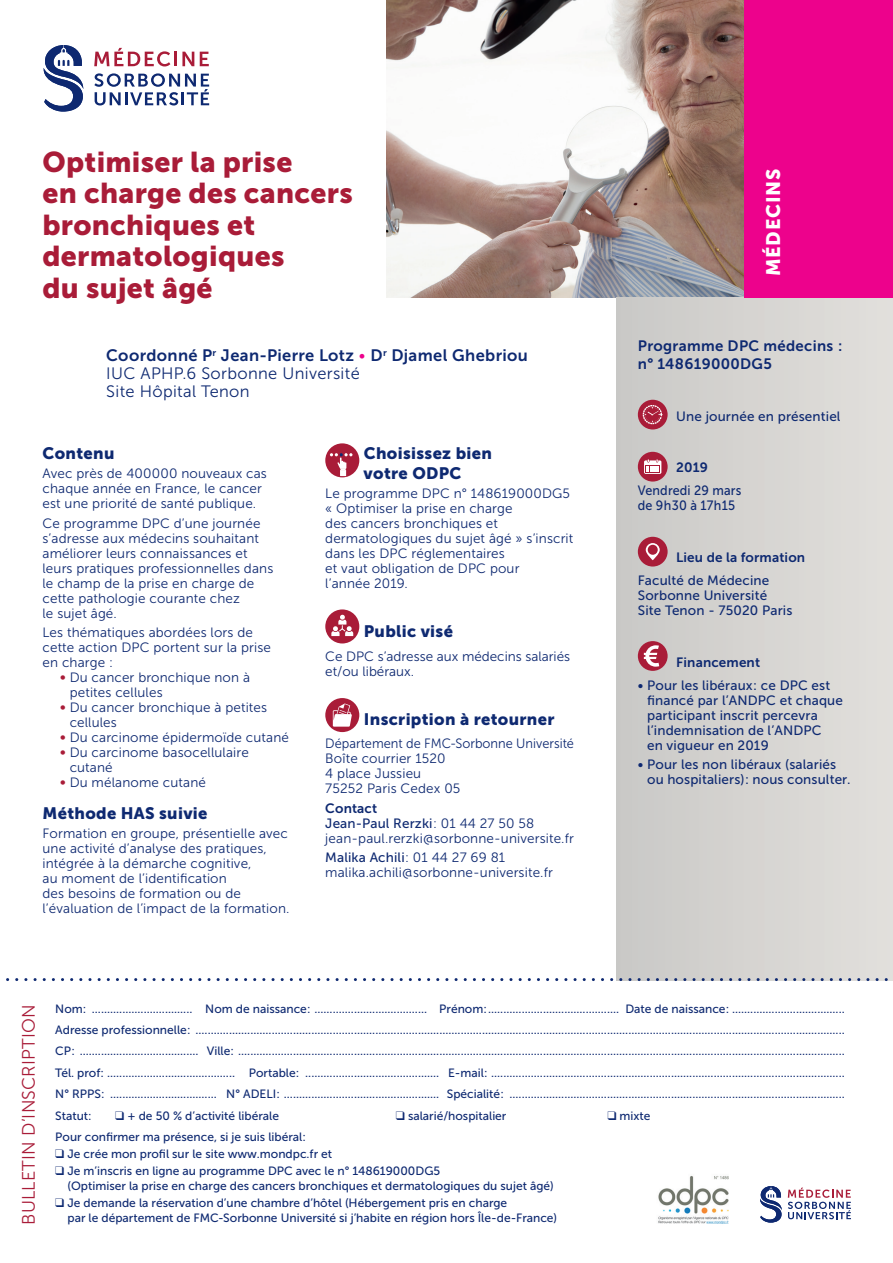
<style>
.page{position:relative;width:893px;height:1263px;background:#fff}
.page>*{position:absolute;margin:0;border:0;box-sizing:border-box;transform-origin:0 0}
.t1{font:28.5px/31.5px "Museo Sans 900";letter-spacing:.01em;color:#a91c38}
.t2{font:19.5px "Museo Sans 900";letter-spacing:.04em;color:#fff}
.t3{font:18px "Museo Sans 300";letter-spacing:.01em;color:#a91c38}
.t4{font:16.5px/19.5px "Museo Sans 900";letter-spacing:.02em;color:#0e2971}
.t5{font:16.5px "Museo Sans 700";letter-spacing:.02em;color:#0e2971}
.t6{font:16.5px/18px "Museo Sans 300";letter-spacing:.02em;color:#0e2971}
.t7{font:15px/18px "Museo Sans 700";letter-spacing:.02em;color:#0e2971}
.t8{font:13.5px/15px "Museo Sans 300";letter-spacing:.01em;color:#0e2971}
.t9{font:13.5px/15px "Museo Sans 500";letter-spacing:.01em;color:#0e2971}
.t10{font:13.5px/15px "Museo Sans 300";letter-spacing:.01em;color:#0e2971;scale:.95 1}
.t11{font:13.5px "Museo Sans 700";letter-spacing:.01em;color:#0e2971}
.t12{font:13.5px/15px "Museo Sans 500";letter-spacing:.01em;color:#0e2971;scale:.93 1}
.t13{font:12px/21.5px "Museo Sans 500";color:#0e2971;text-align:justify}
.s1{font-family:"Museo Sans 300";color:#ed028c}
.s2{font-family:"DIN";font-weight:500;color:#a91c38}
.s3{font-family:"Museo Sans 300"}
</style>
<div class="page">
<div style="left:325px;top:443px;width:34px;height:34px;background:#a91c38;border-radius:50%"></div>
<svg style="left:330px;top:453px;width:22px;height:23px"></svg>
<div style="left:325px;top:609px;width:34px;height:34px;background:#a91c38;border-radius:50%"></div>
<svg style="left:331px;top:615px;width:22px;height:21px"></svg>
<div style="left:325px;top:698px;width:34px;height:34px;background:#a91c38;border-radius:50%"></div>
<svg style="left:333px;top:703px;width:19px;height:24px"></svg>
<img style="left:387px;top:0;width:357px;height:298px">
<div style="left:617px;top:298px;width:276px;height:682px;background:#d6d4d1"></div>
<div style="left:638px;top:400px;width:30px;height:29px;background:#a91c38;border-radius:50%"></div>
<svg style="left:643px;top:405px;width:20px;height:19px"></svg>
<div style="left:638px;top:452px;width:30px;height:30px;background:#a91c38;border-radius:50%"></div>
<svg style="left:644px;top:459px;width:17px;height:15px"></svg>
<div style="left:638px;top:537px;width:30px;height:29px;background:#a91c38;border-radius:50%"></div>
<svg style="left:646px;top:543px;width:14px;height:17px"></svg>
<div style="left:648px;top:545px;width:10px;height:10px;background:#a91c38;border-radius:50%"></div>
<div style="left:638px;top:641px;width:30px;height:30px;background:#a91c38;border-radius:50%"></div>
<svg style="left:644px;top:645px;width:15px;height:22px"></svg>
<svg style="left:94px;top:48px;width:76px;height:18px"></svg>
<hr style="left:174px;top:52px;width:3px;height:14px;background:#a91c38">
<svg style="left:182px;top:52px;width:12px;height:14px"></svg>
<svg style="left:200px;top:52px;width:9px;height:14px"></svg>
<svg style="left:44px;top:45px;width:40px;height:67px"></svg>
<svg style="left:94px;top:73px;width:115px;height:33px"></svg>
<svg style="left:6px;top:978px;width:887px;height:3px"></svg>
<img style="left:658px;top:1176px;width:71px;height:48px">
<div style="left:744px;top:0;width:149px;height:298px;background:#ed028c"></div>
<svg style="left:760px;top:1186px;width:22px;height:36px"></svg>
<svg style="left:788px;top:1187px;width:63px;height:32px"></svg>
<h1 class="t1" style="left:43px;top:146px;width:312px">Optimiser la prise<br>en charge des cancers bronchiques et dermatologiques<br>du sujet âgé</h1>
<h3 class="t5" style="left:106px;top:346px;width:423px">Coordonné P<sup>r</sup> Jean-Pierre Lotz <span class="s1">•</span> D<sup>r</sup> Djamel Ghebriou</h3>
<h3 class="t6" style="left:106px;top:364px;width:255px">IUC APHP.6 Sorbonne Université<br>Site Hôpital Tenon</h3>
<h3 class="t4" style="left:43px;top:443px;width:73px">Contenu</h3>
<p class="t8" style="left:43px;top:466px;width:226px">Avec près de 400 000 nouveaux cas chaque année en France, le cancer est une priorité de santé publique.</p>
<p class="t8" style="left:43px;top:516px;width:232px">Ce programme DPC d’une journée s’adresse aux médecins souhaitant améliorer leurs connaissances et leurs pratiques professionnelles dans le champ de la prise en charge de cette pathologie courante chez<br>le sujet âgé.</p>
<p class="t8" style="left:43px;top:625px;width:230px">Les thématiques abordées lors de cette action DPC portent sur la prise en charge :</p>
<p class="t8" style="left:70px;top:670px;width:182px;text-indent:-10px"><span class="s2">•</span> Du cancer bronchique non à petites cellules</p>
<p class="t8" style="left:70px;top:700px;width:199px;text-indent:-10px"><span class="s2">•</span> Du cancer bronchique à petites cellules</p>
<p class="t8" style="left:60px;top:730px;width:231px"><span class="s2">•</span> Du carcinome épidermoïde cutané</p>
<p class="t8" style="left:70px;top:745px;width:181px;text-indent:-10px"><span class="s2">•</span> Du carcinome basocellulaire cutané</p>
<p class="t8" style="left:60px;top:775px;width:148px"><span class="s2">•</span> Du mélanome cutané</p>
<h3 class="t4" style="left:43px;top:803px;width:167px">Méthode HAS suivie</h3>
<p class="t8" style="left:43px;top:826px;width:249px">Formation en groupe, présentielle avec une activité d’analyse des pratiques, intégrée à la démarche cognitive,<br>au moment de l’identification<br>des besoins de formation ou de l’évaluation de l’impact de la formation.</p>
<h3 class="t4" style="left:364px;top:443px;width:130px">Choisissez bien votre ODPC</h3>
<p class="t8" style="left:325px;top:486px;width:250px">Le programme DPC n° 148619000DG5 « Optimiser la prise en charge<br>des cancers bronchiques et dermatologiques du sujet âgé » s’inscrit dans les DPC réglementaires<br>et vaut obligation de DPC pour<br>l’année 2019.</p>
<h3 class="t4" style="left:364px;top:621px;width:91px">Public visé</h3>
<p class="t8" style="left:325px;top:649px;width:246px">Ce DPC s’adresse aux médecins salariés et/ou libéraux.</p>
<h3 class="t4" style="left:364px;top:709px;width:192px">Inscription à retourner</h3>
<p class="t10" style="left:325px;top:736px;width:263px">Département de FMC-Sorbonne Université<br>Boîte courrier 1520<br>4 place Jussieu<br>75252 Paris Cedex 05</p>
<p class="t11" style="left:325px;top:800px;width:53px">Contact</p>
<p class="t9" style="left:325px;top:815px;width:210px">Jean-Paul Rerzki <span class="s3">: 01 44 27 50 58</span></p>
<p class="t8" style="left:325px;top:831px;width:250px">jean-paul.rerzki@sorbonne-universite.fr</p>
<p class="t9" style="left:325px;top:850px;width:181px">Malika Achili <span class="s3">: 01 44 27 69 81</span></p>
<p class="t8" style="left:325px;top:865px;width:229px">malika.achili@sorbonne-universite.fr</p>
<h2 class="t2" style="left:762px;top:276px;width:109px;rotate:-90deg">MÉDECINS</h2>
<p class="t7" style="left:638px;top:337px;width:206px">Programme DPC médecins : n° 148619000DG5</p>
<p class="t9" style="left:676px;top:409px;width:166px">Une journée en présentiel</p>
<p class="t11" style="left:676px;top:460px;width:33px">2019</p>
<p class="t12" style="left:638px;top:483px;width:113px">Vendredi 29 mars de 9 h 30 à 17 h 15</p>
<p class="t11" style="left:676px;top:550px;width:131px">Lieu de la formation</p>
<p class="t9" style="left:638px;top:573px;width:156px">Faculté de Médecine<br>Sorbonne Université<br>Site Tenon - 75020 Paris</p>
<p class="t11" style="left:676px;top:654px;width:85px">Financement</p>
<p class="t9" style="left:647px;top:678px;width:197px;text-indent:-9px">• Pour les libéraux : ce DPC est financé par l’ANDPC et chaque participant inscrit percevra l’indemnisation de l’ANDPC<br>en vigueur en 2019</p>
<p class="t9" style="left:647px;top:757px;width:205px;text-indent:-9px">• Pour les non libéraux (salariés ou hospitaliers) : nous consulter.</p>
<h3 class="t3" style="left:19px;top:1225px;width:222px;rotate:-90deg">BULLETIN D’INSCRIPTION</h3>
<p class="t13" style="left:55px;top:998px;width:791px">Nom : ................................. Nom de naissance : ..................................... Prénom :........................................... Date de naissance : .....................................<br>Adresse professionnelle : .....................................................................................................................................................................................................................<br>CP : ....................................... Ville : .......................................................................................................................................................................................................<br>Tél. prof : .......................................... Portable : ............................................ E-mail : ....................................................................................................................<br>N° RPPS : ................................... N° ADELI : ................................................... Spécialité : ..............................................................................................................<br>Statut :</p>
<p class="t13" style="left:115px;top:1105px;width:165px">❑ + de 50 % d’activité libérale</p>
<p class="t13" style="left:396px;top:1105px;width:112px">❑ salarié/hospitalier</p>
<p class="t13" style="left:607px;top:1105px;width:45px">❑ mixte</p>
<p class="t13" style="left:55px;top:1126px;width:252px">Pour confirmer ma présence, si je suis libéral :</p>
<p class="t13" style="left:55px;top:1143px;width:278px">❑ Je crée mon profil sur le site www.mondpc.fr et</p>
<p class="t13" style="left:67px;top:1163px;width:488px;line-height:15px;text-indent:-12px">❑ Je m’inscris en ligne au programme DPC avec le n° 148619000DG5<br>(Optimiser la prise en charge des cancers bronchiques et dermatologiques du sujet âgé)</p>
<p class="t13" style="left:55px;top:1192px;width:453px">❑ Je demande la réservation d’une chambre d’hôtel (Hébergement pris en charge</p>
<p class="t13" style="left:67px;top:1207px;width:491px">par le département de FMC-Sorbonne Université si j’habite en région hors Île-de-France)</p>
</div>
